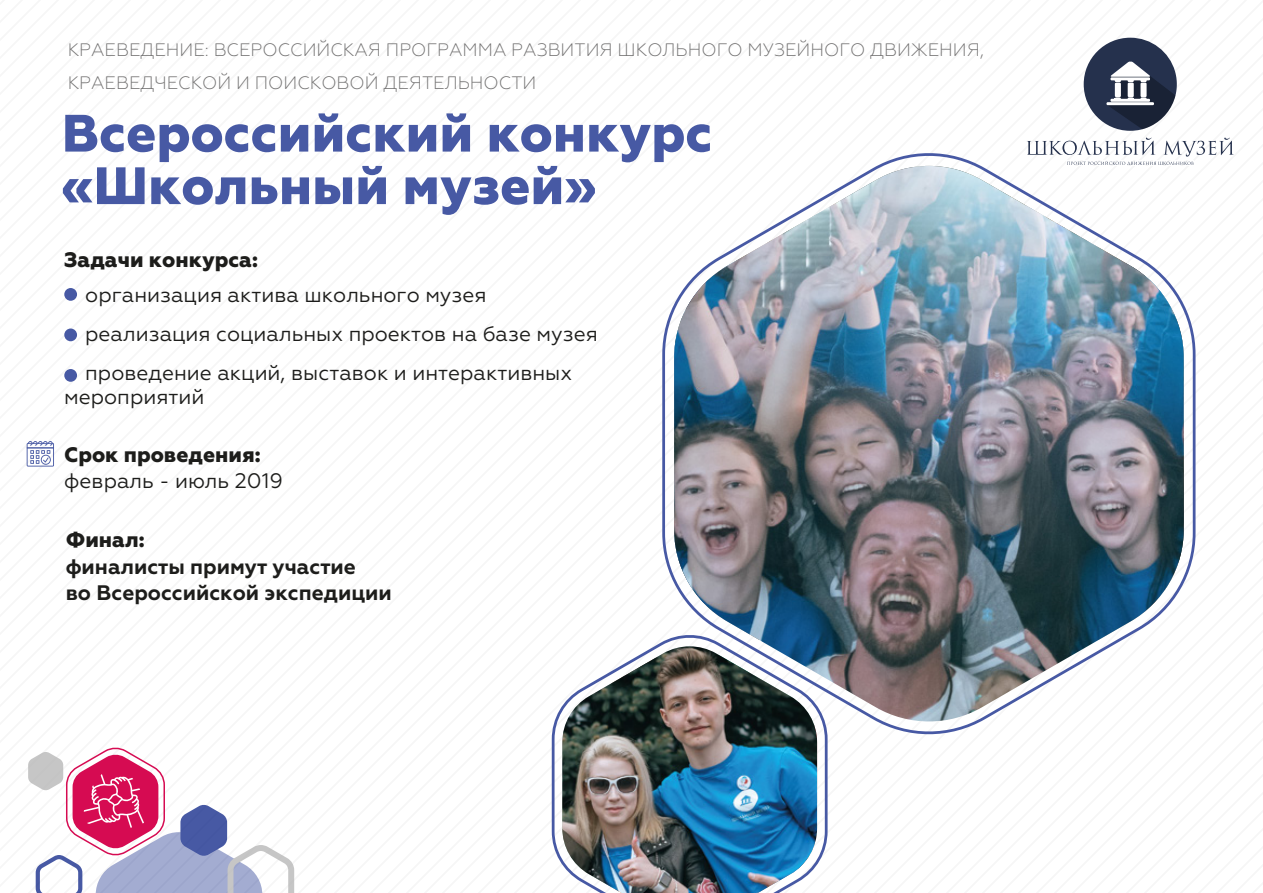
<style>
.page{position:relative;width:1263px;height:893px;background:#fff}
.page>*{position:absolute;margin:0;border:0;box-sizing:border-box;transform-origin:0 0}
.t1{font:800 52.5px/52.5px "Geometria";color:#4759a4}
.t2{font:21px/39px "Geometria";color:#1d1d1b}
.t3{font:700 21px/25.2px "Geometria";color:#1d1d1b}
.t4{font:800 21px "Geometria";color:#1d1d1b}
.t5{font:300 18px/33px "Geometria";color:#706f6f}
</style>
<div class="page">
<svg style="left:28px;top:747px;width:266px;height:146px"></svg>
<img style="left:662px;top:153px;width:534px;height:582px">
<img style="left:551px;top:630px;width:278px;height:263px">
<div style="left:64px;top:288px;width:13px;height:13px;background:#4759a4;border-radius:50%"></div>
<div style="left:64px;top:328px;width:13px;height:13px;background:#4759a4;border-radius:50%"></div>
<div style="left:64px;top:369px;width:13px;height:13px;background:#4759a4;border-radius:50%"></div>
<svg style="left:27px;top:441px;width:27px;height:26px"></svg>
<svg style="left:1084px;top:38px;width:93px;height:93px"></svg>
<hr style="left:1106px;top:102px;width:48px;height:3px;background:#fff">
<svg style="left:1027px;top:137px;width:207px;height:28px"></svg>
<p class="t5" style="left:68px;top:33px;width:918px">КРАЕВЕДЕНИЕ: ВСЕРОССИЙСКАЯ ПРОГРАММА РАЗВИТИЯ ШКОЛЬНОГО МУЗЕЙНОГО ДВИЖЕНИЯ,<br>КРАЕВЕДЧЕСКОЙ И ПОИСКОВОЙ ДЕЯТЕЛЬНОСТИ</p>
<h1 class="t1" style="left:62px;top:108px;width:652px">Всероссийский конкурс «Школьный музей»</h1>
<p class="t4" style="left:64px;top:247px;width:195px">Задачи конкурса:</p>
<p class="t2" style="left:85px;top:275px;width:514px">организация актива школьного музея реализация социальных проектов на базе музея проведение акций, выставок и интерактивных</p>
<p class="t2" style="left:64px;top:377px;width:142px">мероприятий</p>
<p class="t4" style="left:64px;top:442px;width:198px">Срок проведения:</p>
<p class="t2" style="left:64px;top:461px;width:220px">февраль - июль 2019</p>
<p class="t4" style="left:66px;top:528px;width:80px">Финал:</p>
<p class="t3" style="left:66px;top:555px;width:328px">финалисты примут участие<br>во Всероссийской экспедиции</p>
</div>
